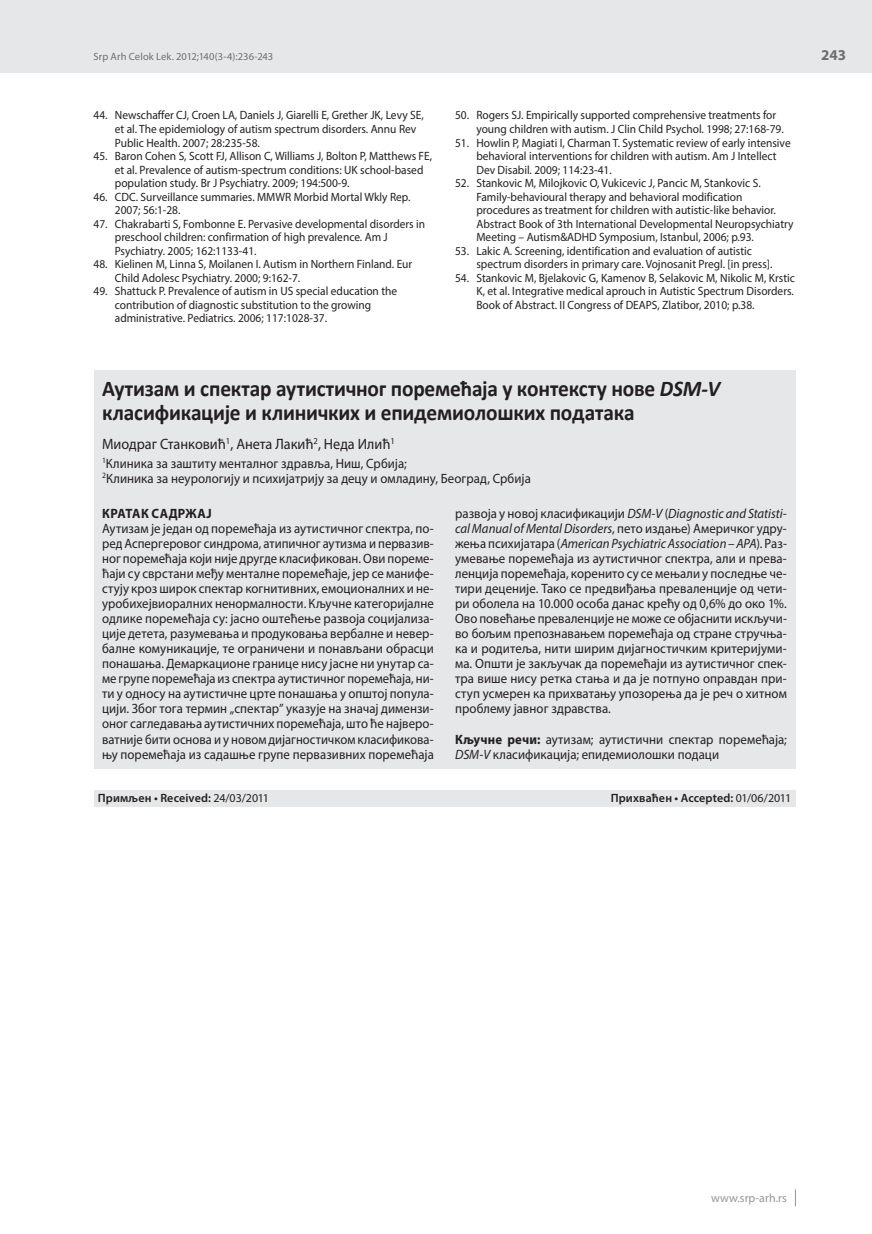
<style>
.page{position:relative;width:872px;height:1234px;background:#fff}
.page>*{position:absolute;margin:0;border:0;box-sizing:border-box;transform-origin:0 0}
.t1{font:700 22.5px/24px "Calibri";letter-spacing:-.01em;color:#231f20;scale:.95 1}
.t2{font:15px "Myriad Pro";color:#231f20;scale:.95 1}
.t3{font:700 15px "Myriad Pro";color:#6d6e70}
.t4{font:13.5px/15px "Myriad Pro";letter-spacing:.005em;color:#231f20;text-align:justify;scale:.95 1}
.t5{font:700 13.5px "Myriad Pro";letter-spacing:.03em;color:#231f20;scale:.95 1}
.t6{font:12px/13.5px "Myriad Pro";color:#231f20;scale:.95 1}
.t7{font:600 12px "Myriad Pro";letter-spacing:.01em;color:#231f20}
.t8{font:12px "Myriad Pro";color:#939598}
.t9{font:10.5px "Myriad Pro";letter-spacing:.01em;color:#6d6e70}
.s1{font-style:italic}
.s2{font-weight:700}
.s3{font-weight:400}
</style>
<div class="page">
<div style="left:0;top:0;width:872px;height:72px;background:#e6e7e8"></div>
<svg style="left:795px;top:1189px;width:1px;height:16px"></svg>
<div style="left:94px;top:500px;width:701px;height:268px;background:#e6e7e8"></div>
<div style="left:94px;top:370px;width:701px;height:130px;background:#e6e7e8"></div>
<div style="left:94px;top:789px;width:701px;height:17px;background:#e6e7e8"></div>
<p class="t9" style="left:94px;top:52px;width:181px">Srp Arh Celok Lek. 2012;140(3-4):236-243</p>
<p class="t6" style="left:115px;top:110px;width:326px;text-indent:-21px">44. Newschaffer CJ, Croen LA, Daniels J, Giarelli E, Grether JK, Levy SE, et al. The epidemiology of autism spectrum disorders. Annu Rev<br>Public Health. 2007; 28:235-58.</p>
<p class="t6" style="left:115px;top:150px;width:335px;text-indent:-21px">45. Baron Cohen S, Scott FJ, Allison C, Williams J, Bolton P, Matthews FE, et al. Prevalence of autism-spectrum conditions: UK school-based population study. Br J Psychiatry. 2009; 194:500-9.</p>
<p class="t6" style="left:115px;top:191px;width:313px;text-indent:-21px">46. CDC. Surveillance summaries. MMWR Morbid Mortal Wkly Rep.<br>2007; 56:1-28.</p>
<p class="t6" style="left:115px;top:218px;width:328px;text-indent:-21px">47. Chakrabarti S, Fombonne E. Pervasive developmental disorders in preschool children: confirmation of high prevalence. Am J<br>Psychiatry. 2005; 162:1133-41.</p>
<p class="t6" style="left:115px;top:258px;width:314px;text-indent:-21px">48. Kielinen M, Linna S, Moilanen I. Autism in Northern Finland. Eur<br>Child Adolesc Psychiatry. 2000; 9:162-7.</p>
<p class="t6" style="left:115px;top:285px;width:299px;text-indent:-21px">49. Shattuck P. Prevalence of autism in US special education the contribution of diagnostic substitution to the growing administrative. Pediatrics. 2006; 117:1028-37.</p>
<p class="t6" style="left:476px;top:110px;width:325px;text-indent:-21px">50. Rogers SJ. Empirically supported comprehensive treatments for young children with autism. J Clin Child Psychol. 1998; 27:168-79.</p>
<p class="t6" style="left:476px;top:137px;width:332px;text-indent:-21px">51. Howlin P, Magiati I, Charman T. Systematic review of early intensive behavioral interventions for children with autism. Am J Intellect<br>Dev Disabil. 2009; 114:23-41.</p>
<p class="t6" style="left:476px;top:177px;width:335px;text-indent:-21px">52. Stankovic M, Milojkovic O, Vukicevic J, Pancic M, Stankovic S.<br>Family-behavioural therapy and behavioral modification procedures as treatment for children with autistic-like behavior.<br>Abstract Book of 3th International Developmental Neuropsychiatry Meeting – Autism&amp;ADHD Symposium, Istanbul, 2006; p.93.</p>
<p class="t6" style="left:476px;top:245px;width:313px;text-indent:-21px">53. Lakic A. Screening, identification and evaluation of autistic spectrum disorders in primary care. Vojnosanit Pregl. [in press].</p>
<p class="t6" style="left:476px;top:272px;width:337px;text-align:justify;text-indent:-21px">54. Stankovic M, Bjelakovic G, Kamenov B, Selakovic M, Nikolic M, Krstic K, et al. Integrative medical aprouch in Autistic Spectrum Disorders.<br>Book of Abstract. II Congress of DEAPS, Zlatibor, 2010; p.38.</p>
<h1 class="t1" style="left:102px;top:376px;width:652px">Аутизам и спектар аутистичног поремећаја у контексту нове <span class="s1">DSM-V </span>класификације и клиничких и епидемиолошких података</h1>
<p class="t2" style="left:102px;top:438px;width:310px">Миодраг Станковић<sup>1</sup>, Анета Лакић<sup>2</sup>, Неда Илић<sup>1</sup></p>
<p class="t4" style="left:102px;top:457px;width:453px"><sup>1</sup>Клиника за заштиту менталног здравља, Ниш, Србија;<br><sup>2</sup>Клиника за неурологију и психијатрију за децу и омладину, Београд, Србија</p>
<p class="t5" style="left:102px;top:508px;width:117px">КРАТАК САДРЖАЈ</p>
<p class="t4" style="left:102px;top:522px;width:351px">Аути зам је је дан од по ре ме ћа ја из аути стич ног спек тра, по&shy;ред Аспер ге ро вог син дро ма, ати пич ног аути зма и пер ва зив&shy;ног по ре ме ћа ја ко ји ни је дру где кла си фи ко ван. Ови по ре ме&shy;ћа ји су свр ста ни ме ђу мен тал не по ре ме ћа је, јер се ма ни фе&shy;сту ју кроз ши рок спек тар ког ни тив них, емо ци о нал них и не&shy;у ро би хеј ви о рал них не нор мал но сти. Кључ не ка те го ри јал не од ли ке по ре ме ћа ја су: ја сно оште ће ње раз во ја со ци ја ли за&shy;ци је де те та, раз у ме ва ња и про ду ко ва ња вер бал не и не вер&shy;бал не ко му ни ка ци је, те огра ни че ни и по на вља ни обра сци по на ша ња. Де мар ка ци о не гра ни це ни су ја сне ни уну тар са&shy;ме гру пе по ре ме ћа ја из спек тра аути стич ног по ре ме ћа ја, ни&shy;ти у од но су на аути стич не цр те по на ша ња у оп штој по пу ла&shy;ци ји. Због то га тер мин „спек тар” ука зу је на зна чај ди мен зи&shy;о ног са гле да ва ња аути стич них по ре ме ћа ја, што ће нај ве ро&shy;ват ни је би ти осно ва и у но вом ди јаг но стич ком кла си фи ко ва&shy;њу по ре ме ћа ја из са да шње гру пе пер ва зив них по ре ме ћа ја</p>
<p class="t4" style="left:455px;top:507px;width:351px">раз во ја у но вој кла си фи ка ци ји <span class="s1">DSM-V</span> (<span class="s1">Di ag no stic and Sta ti sti&shy;cal Ma nual of Men tal Di sor ders</span>, пе то из да ње) Аме рич ког удру&shy;же ња пси хи ја та ра (<span class="s1">Ame ri can Psychi a tric As so ci a tion – APA</span>). Раз&shy;у ме ва ње по ре ме ћа ја из аути стич ног спек тра, али и пре ва&shy;лен ци ја по ре ме ћа ја, ко ре ни то су се ме ња ли у по след ње че&shy;ти ри де це ни је. Та ко се пред ви ђа ња пре ва лен ци је од че ти&shy;ри обо ле ла на 10.000 осо ба да нас кре ћу од 0,6% до око 1%.<br>Ово по ве ћа ње пре ва лен ци је не мо же се об ја сни ти ис кљу чи&shy;во бо љим пре по зна ва њем по ре ме ћа ја од стра не струч ња&shy;ка и ро ди те ља, ни ти ши рим ди јаг но стич ким кри те ри ју ми&shy;ма. Оп шти је за кљу чак да по ре ме ћа ји из аути стич ног спек&shy;тра ви ше ни су рет ка ста ња и да је пот пу но оправ дан при&shy;ступ усме рен ка при хва та њу упо зо ре ња да је реч о хит ном про бле му јав ног здрав ства.</p>
<p class="t4" style="left:455px;top:732px;width:351px"><span class="s2">Кључ не ре чи:</span> аути зам; аути стич ни спек тар по ре ме ћа ја;<br><span class="s1">DSM-V</span> кла си фи ка ци ја; епи де ми о ло шки по да ци</p>
<p class="t7" style="left:98px;top:793px;width:173px">Примљен • Received: <span class="s3">24/03/2011</span></p>
<p class="t7" style="left:611px;top:793px;width:182px">Прихваћен • Accepted: <span class="s3">01/06/2011</span></p>
<p class="t3" style="left:821px;top:49px;width:26px">243</p>
<p class="t8" style="left:711px;top:1192px;width:77px">www.srp-arh.rs</p>
</div>
